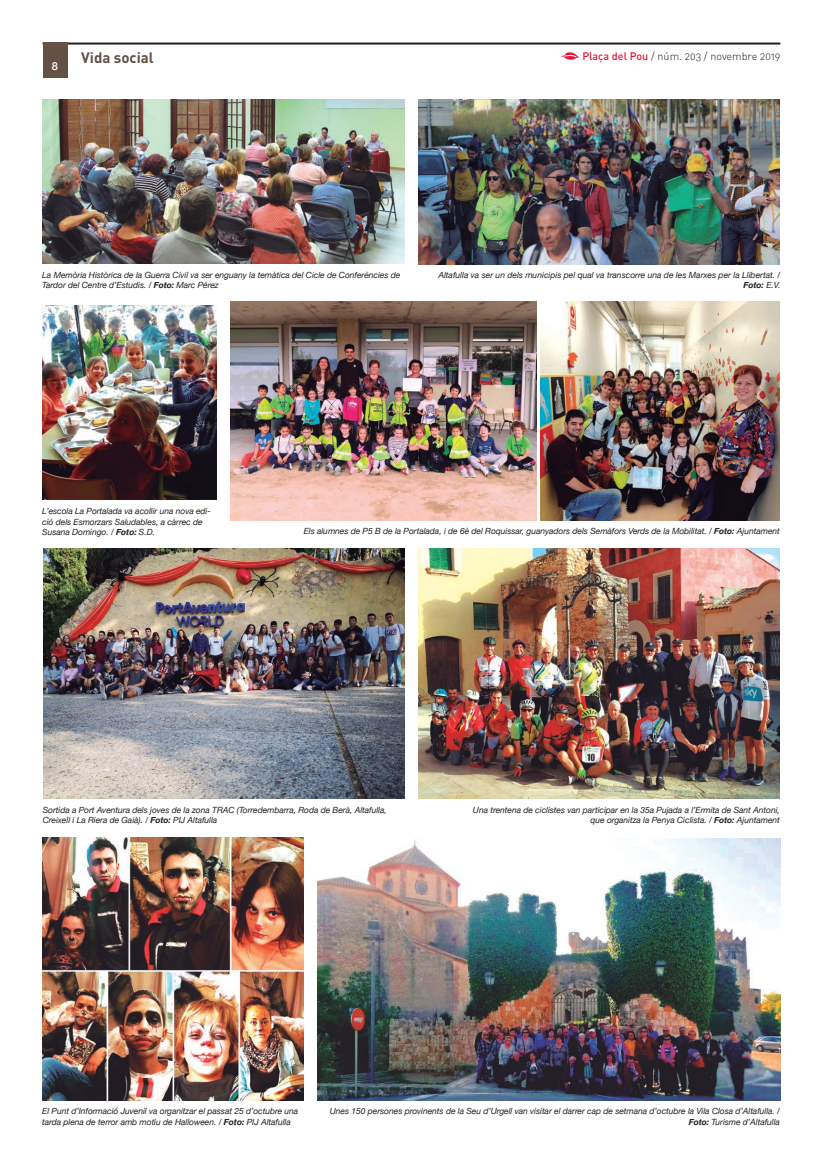
<style>
.page{position:relative;width:823px;height:1163px;background:#fff}
.page>*{position:absolute;margin:0;border:0;box-sizing:border-box;transform-origin:0 0}
.t1{font:700 15px "DIN";color:#645146}
.t2{font:500 11px "Helvetica Neue";color:#fff}
.t3{font:10.8px "DIN Light Alternate";color:#231f20}
.t4{font:italic 8.5px/10.2px "Helvetica Neue";letter-spacing:-.005em;color:#231f20}
.s1{font-family:"DIN";font-weight:500;color:#e51836}
.s2{font-weight:700}
</style>
<div class="page">
<hr style="left:43px;top:43px;width:737px;height:2px;background:#231f20">
<div style="left:43px;top:43px;width:24px;height:35px;background:#645146"></div>
<svg style="left:561px;top:52px;width:18px;height:8px"></svg>
<img style="left:418px;top:548px;width:361px;height:250px">
<img style="left:418px;top:99px;width:361px;height:165px">
<img style="left:42px;top:99px;width:362px;height:164px">
<img style="left:43px;top:548px;width:361px;height:250px">
<img style="left:317px;top:838px;width:463px;height:262px">
<img style="left:43px;top:305px;width:173px;height:194px">
<img style="left:43px;top:837px;width:260px;height:262px">
<img style="left:230px;top:301px;width:306px;height:219px">
<img style="left:540px;top:301px;width:239px;height:219px">
<p class="t2" style="left:52px;top:57px;width:8px">8</p>
<h1 class="t1" style="left:81px;top:47px;width:74px">Vida social</h1>
<p class="t3" style="left:582px;top:49px;width:199px"><span class="s1">Plaça del Pou</span> / núm. 203 / novembre 2019</p>
<p class="t4" style="left:42px;top:270px;width:359px">La Memòria Històrica de la Guerra Civil va ser enguany la temàtica del Cicle de Conferències de<br>Tardor del Centre d’Estudis. / <span class="s2">Foto:</span> Marc Pérez</p>
<p class="t4" style="left:438px;top:270px;width:343px;text-align:right">Altafulla va ser un dels municipis pel qual va transcorre una de les Marxes per la Llibertat. /<br><span class="s2">Foto:</span> E.V.</p>
<p class="t4" style="left:42px;top:506px;width:170px">L’escola La Portalada va acollir una nova edi&shy;ció dels Esmorzars Saludables, a càrrec de<br>Susana Domingo. / <span class="s2">Foto:</span> S.D.</p>
<p class="t4" style="left:303px;top:526px;width:477px">Els alumnes de P5 B de la Portalada, i de 6è del Roquissar, guanyadors dels Semàfors Verds de la Mobilitat. / <span class="s2">Foto:</span> Ajuntament</p>
<p class="t4" style="left:43px;top:805px;width:345px">Sortida a Port Aventura dels joves de la zona TRAC (Torredembarra, Roda de Berà, Altafulla,<br>Creixell i La Riera de Gaià). / <span class="s2">Foto:</span> PIJ Altafulla</p>
<p class="t4" style="left:472px;top:805px;width:308px;text-align:right">Una trentena de ciclistes van participar en la 35a Pujada a l’Ermita de Sant Antoni, que organitza la Penya Ciclista. / <span class="s2">Foto:</span> Ajuntament</p>
<p class="t4" style="left:42px;top:1106px;width:257px">El Punt d’Informació Juvenil va organitzar el passat 25 d’octubre una tarda plena de terror amb motiu de Halloween. / <span class="s2">Foto:</span> PIJ Altafulla</p>
<p class="t4" style="left:329px;top:1106px;width:451px;text-align:right">Unes 150 persones provinents de la Seu d’Urgell van visitar el darrer cap de setmana d’octubre la Vila Closa d’Altafulla. /<br><span class="s2">Foto:</span> Turisme d’Altafulla</p>
</div>
